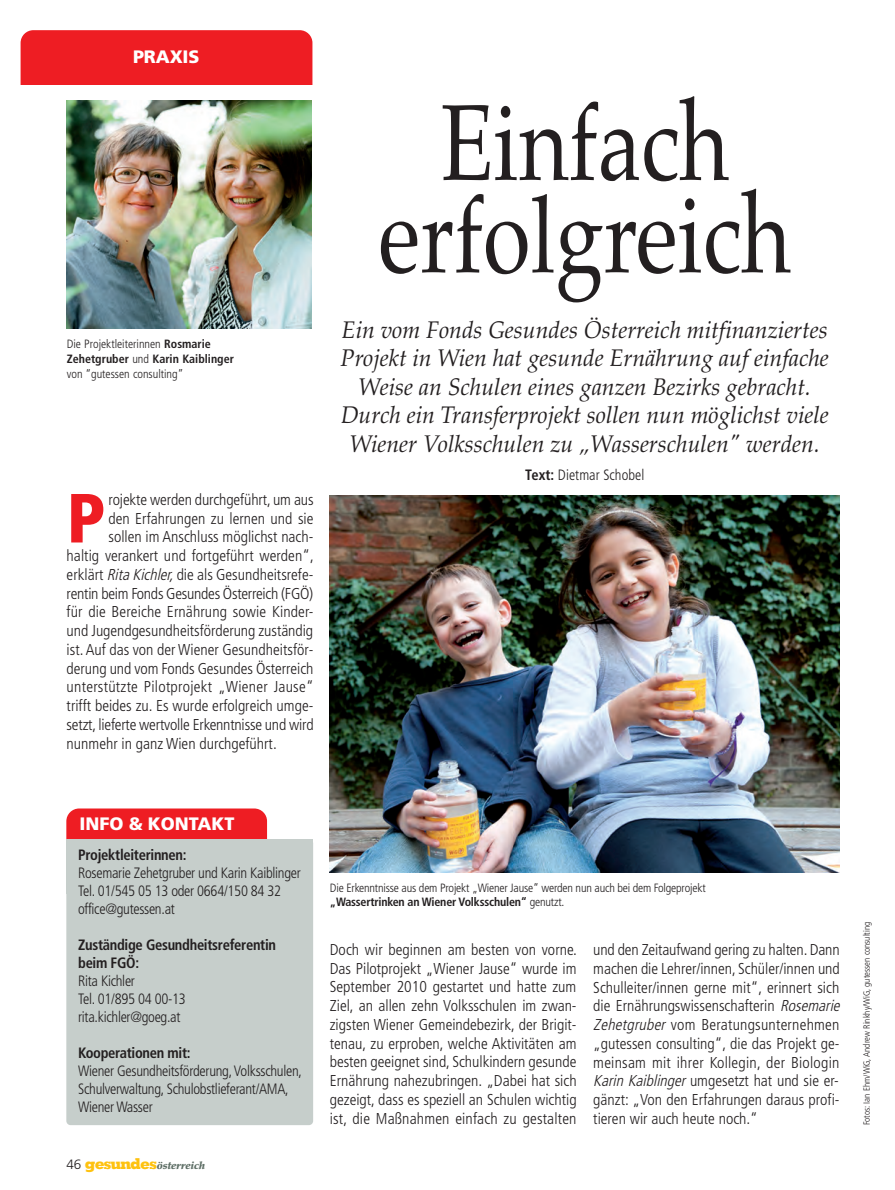
<style>
.page{position:relative;width:895px;height:1190px;background:#fff}
.page>*{position:absolute;margin:0;border:0;box-sizing:border-box;transform-origin:0 0}
.t1{font:108px/92.4px "Palatino";color:#231f20;text-align:center;scale:.8 1}
.t2{font:900 condensed 69.45px "Frutiger";color:#ee1d23}
.t3{font:italic 24px/28.5px "Palatino";color:#231f20;text-align:center;scale:.96 1}
.t4{font:900 18px "Frutiger";letter-spacing:-.005em;color:#fff}
.t5{font:300 condensed 15.75px/18.8px "Frutiger";color:#231f20}
.t6{font:300 condensed 15px/18px "Frutiger";letter-spacing:-.02em;color:#231f20}
.t7{font:700 condensed 15px/18px "Frutiger";letter-spacing:-.02em;color:#231f20}
.t8{font:300 condensed 15px "Frutiger";letter-spacing:.005em;color:#231f20;scale:.96 1}
.t9{font:300 condensed 12px/15px "Frutiger";letter-spacing:-.015em;color:#231f20}
.t10{font:italic 900 10.5px "Palatino";letter-spacing:-.02em;color:#5d6e65}
.t11{font:300 condensed 9px "Frutiger";color:#231f20}
.s1{font-weight:700}
.s2{font-style:italic}
.s3{font-family:"Frutiger";font-weight:300;font-style:normal;font-size:13.5px;color:#231f20}
.s4{font-family:"Memphis";font-weight:800;font-style:normal;font-size:15px;color:#fec210}
</style>
<div class="page">
<div style="left:21px;top:30px;width:291px;height:70px;background:#ee1d23;border-radius:13px"></div>
<div style="left:20px;top:85px;width:302px;height:39px;background:#fff"></div>
<img style="left:329px;top:496px;width:510px;height:376px">
<div style="left:66px;top:808px;width:201px;height:58px;background:#ee1d23;border-radius:13px"></div>
<div style="left:66px;top:839px;width:247px;height:286px;background:#c6cecb;border-radius:4px"></div>
<div style="left:66px;top:839px;width:247px;height:55px;background:#c6cecb"></div>
<img style="left:66px;top:100px;width:246px;height:228px">
<p class="t4" style="left:133px;top:49px;width:68px">PRAXIS</p>
<p class="t9" style="left:67px;top:337px;width:169px">Die Projektleiterinnen <span class="s1">Rosmarie<br>Zehetgruber</span> und <span class="s1">Karin Kaiblinger </span>von “gutessen consulting”</p>
<h2 class="t2" style="left:67px;top:490px;width:40px">P</h2>
<p class="t5" style="left:108px;top:491px;width:206px">rojekte werden durchgeführt, um aus</p>
<p class="t5" style="left:108px;top:510px;width:206px">den Erfahrungen zu lernen und sie</p>
<p class="t5" style="left:108px;top:529px;width:206px">sollen im Anschluss möglichst nach-</p>
<p class="t5" style="left:67px;top:548px;width:248px">haltig verankert und fortgeführt werden“,</p>
<p class="t5" style="left:67px;top:566px;width:248px">erklärt <span class="s2">Rita Kichler,</span>die als Gesundheitsrefe-</p>
<p class="t5" style="left:67px;top:585px;width:248px">rentin beim Fonds Gesundes Österreich (FGÖ)</p>
<p class="t5" style="left:67px;top:604px;width:248px">für die Bereiche Ernährung sowie Kinder-</p>
<p class="t5" style="left:67px;top:623px;width:248px">und Jugendgesundheitsförderung zuständig</p>
<p class="t5" style="left:67px;top:641px;width:248px">ist. Auf das von der Wiener Gesundheitsför-</p>
<p class="t5" style="left:67px;top:660px;width:248px">derung und vom Fonds Gesundes Österreich</p>
<p class="t5" style="left:67px;top:679px;width:248px">unterstützte Pilotprojekt „Wiener Jause“</p>
<p class="t5" style="left:67px;top:698px;width:248px">trifft beides zu. Es wurde erfolgreich umge-</p>
<p class="t5" style="left:67px;top:716px;width:248px">setzt, lieferte wertvolle Erkenntnisse und wird</p>
<p class="t5" style="left:67px;top:735px;width:211px">nunmehr in ganz Wien durchgeführt.</p>
<h1 class="t1" style="left:378px;top:97px;width:517px">Einfach erfolgreich</h1>
<p class="t3" style="left:340px;top:315px;width:510px">Ein vom Fonds Gesundes Österreich mitfinanziertes Projekt in Wien hat gesunde Ernährung auf einfache Weise an Schulen eines ganzen Bezirks gebracht.<br>Durch ein Transferprojekt sollen nun möglichst viele Wiener Volksschulen zu „Wasserschulen" werden.</p>
<p class="t8" style="left:525px;top:469px;width:126px"><span class="s1">Text:</span> Dietmar Schobel</p>
<p class="t4" style="left:80px;top:816px;width:156px">INFO &amp; KONTAKT</p>
<p class="t7" style="left:78px;top:847px;width:110px">Projektleiterinnen:</p>
<p class="t6" style="left:78px;top:865px;width:224px">Rosemarie Zehetgruber und Karin Kaiblinger<br>Tel. 01/545 05 13 oder 0664/150 84 32 office@gutessen.at</p>
<p class="t7" style="left:78px;top:937px;width:199px">Zuständige Gesundheitsreferentin beim FGÖ:</p>
<p class="t6" style="left:78px;top:973px;width:109px">Rita Kichler<br>Tel. 01/895 04 00-13 rita.kichler@goeg.at</p>
<p class="t7" style="left:78px;top:1045px;width:114px">Kooperationen mit:</p>
<p class="t6" style="left:78px;top:1063px;width:225px">Wiener Gesundheitsförderung, Volksschulen,<br>Schulverwaltung, Schulobstlieferant/AMA,<br>Wiener Wasser</p>
<p class="t10" style="left:66px;top:1161px;width:140px"><span class="s3">46</span> <span class="s4">gesundes</span>österreich</p>
<p class="t9" style="left:330px;top:882px;width:377px;line-height:13.5px">Die Erkenntnisse aus dem Projekt „Wiener Jause“ werden nun auch bei dem Folgeprojekt <span class="s1">„Wassertrinken an Wiener Volksschulen“</span> genutzt.</p>
<p class="t5" style="left:330px;top:941px;width:249px;text-align:justify">Doch wir beginnen am besten von vorne.<br>Das Pilotprojekt „Wiener Jause“ wurde im September 2010 gestartet und hatte zum Ziel, an allen zehn Volksschulen im zwan&shy;zigsten Wiener Gemeindebezirk, der Brigit&shy;tenau, zu erproben, welche Aktivitäten am besten geeignet sind, Schulkindern gesunde Ernährung nahezubringen. „Dabei hat sich gezeigt, dass es speziell an Schulen wichtig ist, die Maßnahmen einfach zu gestalten</p>
<p class="t5" style="left:593px;top:941px;width:251px">und den Zeitaufwand gering zu halten. Dann machen die Lehrer/innen, Schüler/innen und Schulleiter/innen gerne mit“, erinnert sich die Ernährungswissenschafterin <span class="s2">Rosemarie Zehetgruber</span> vom Beratungsunternehmen „gutessen consulting“, die das Projekt ge&shy;meinsam mit ihrer Kollegin, der Biologin <span class="s2">Karin Kaiblinger</span>umgesetzt hat und sie er&shy;gänzt: „Von den Erfahrungen daraus profi&shy;tieren wir auch heute noch.“</p>
<p class="t11" style="left:862px;top:1125px;width:205px;rotate:-90deg">Fotos: Ian Ehm/WiG, Andrew Rinkhy/WiG, gutessen consulting</p>
</div>
